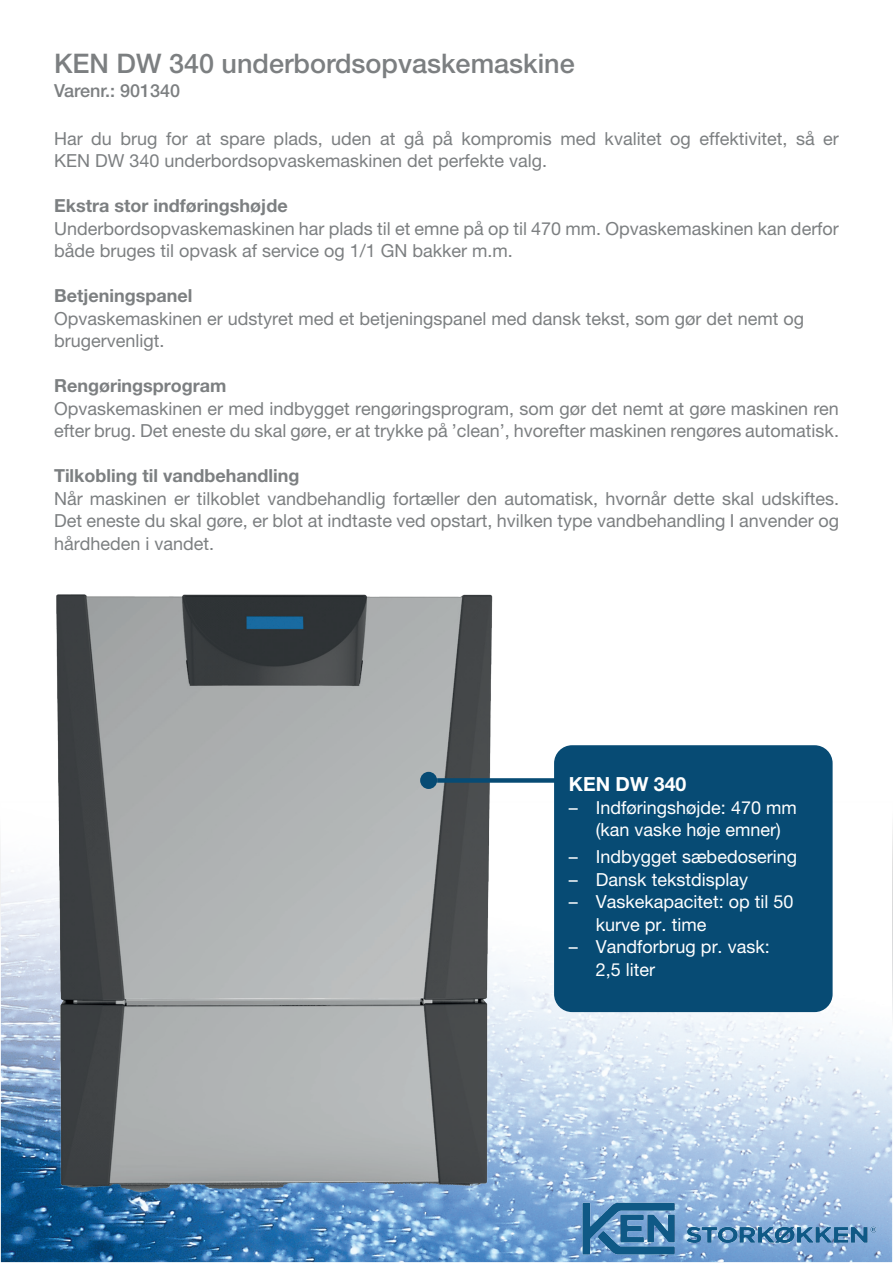
<style>
.page{position:relative;width:893px;height:1263px;background:#fff}
.page>*{position:absolute;margin:0;border:0;box-sizing:border-box;transform-origin:0 0}
.t1{font:500 27px "Helvetica Neue LT Pro";color:#7c7f81}
.t2{font:700 19.5px "Helvetica Neue LT Pro";color:#fff}
.t3{font:18px/22.5px "Helvetica Neue LT Pro";color:#7c7f81}
.t4{font:18px/22.5px "Helvetica Neue LT Pro";color:#fff}
.t5{font:700 18px "Helvetica Neue LT Pro";color:#7c7f81}
.t6{font:500 18px "Helvetica Neue LT Pro";color:#7c7f81}
</style>
<div class="page">
<img style="left:2px;top:880px;width:889px;height:381px">
<img style="left:48px;top:594px;width:448px;height:616px">
<div style="left:554px;top:745px;width:279px;height:267px;background:#074b74;border-radius:18px"></div>
<div style="left:437px;top:778px;width:124px;height:5px;background:#074b74"></div>
<div style="left:420px;top:772px;width:17px;height:17px;background:#074b74;border-radius:50%"></div>
<img style="left:583px;top:1203px;width:294px;height:51px">
<h1 class="t1" style="left:54px;top:48px;width:522px">KEN DW 340 underbordsopvaskemaskine</h1>
<p class="t6" style="left:54px;top:80px;width:128px">Varenr.: 901340</p>
<p class="t3" style="left:54px;top:127px;width:786px">Har du brug for at spare plads, uden at gå på kompromis med kvalitet og effektivitet, så er<br>KEN DW 340 underbordsopvaskemaskinen det perfekte valg.</p>
<p class="t5" style="left:54px;top:195px;width:235px">Ekstra stor indføringshøjde</p>
<p class="t3" style="left:54px;top:217px;width:786px">Underbordsopvaskemaskinen har plads til et emne på op til 470 mm. Opvaskemaskinen kan derfor både bruges til opvask af service og 1/1 GN bakker m.m.</p>
<p class="t5" style="left:54px;top:285px;width:140px">Betjeningspanel</p>
<p class="t3" style="left:54px;top:307px;width:751px">Opvaskemaskinen er udstyret med et betjeningspanel med dansk tekst, som gør det nemt og brugervenligt.</p>
<p class="t5" style="left:54px;top:375px;width:174px">Rengøringsprogram</p>
<p class="t3" style="left:54px;top:397px;width:786px">Opvaskemaskinen er med indbygget rengøringsprogram, som gør det nemt at gøre maskinen ren efter brug. Det eneste du skal gøre, er at trykke på ’clean’, hvorefter maskinen rengøres automatisk.</p>
<p class="t5" style="left:54px;top:465px;width:247px">Tilkobling til vandbehandling</p>
<p class="t3" style="left:54px;top:487px;width:786px;text-align:justify">Når maskinen er tilkoblet vandbehandlig fortæller den automatisk, hvornår dette skal udskiftes.<br>Det eneste du skal gøre, er blot at indtaste ved opstart, hvilken type vandbehandling I anvender og hårdheden i vandet.</p>
<p class="t2" style="left:569px;top:772px;width:119px">KEN DW 340</p>
<p class="t4" style="left:596px;top:796px;width:202px;text-indent:-27px">– Indføringshøjde: 470 mm (kan vaske høje emner)</p>
<p class="t4" style="left:569px;top:845px;width:230px">– Indbygget sæbedosering</p>
<p class="t4" style="left:569px;top:868px;width:181px">– Dansk tekstdisplay</p>
<p class="t4" style="left:596px;top:890px;width:199px;text-indent:-27px">– Vaskekapacitet: op til 50 kurve pr. time</p>
<p class="t4" style="left:596px;top:935px;width:175px;text-indent:-27px">– Vandforbrug pr. vask:<br>2,5 liter</p>
</div>
